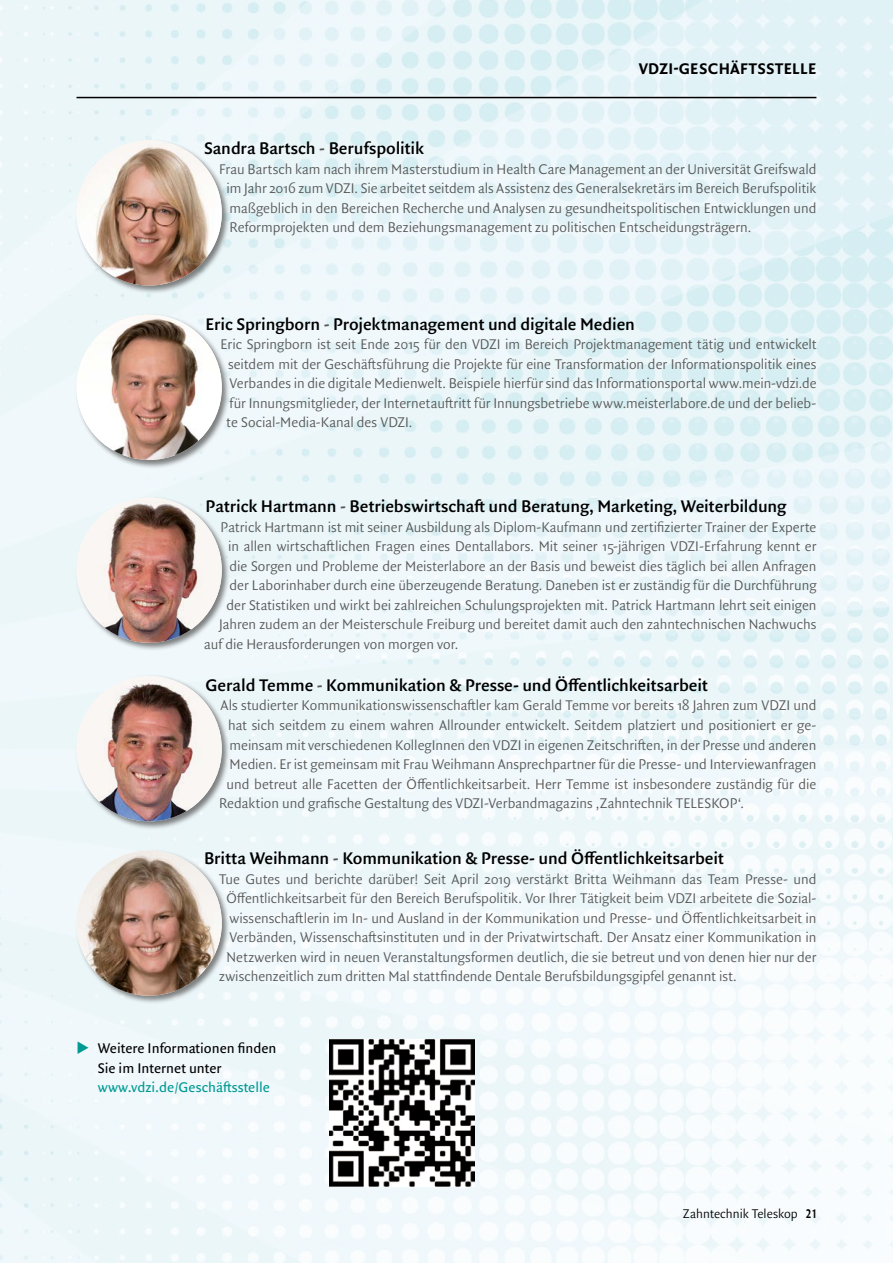
<style>
.page{position:relative;width:893px;height:1263px;background:#fff}
.page>*{position:absolute;margin:0;border:0;box-sizing:border-box;transform-origin:0 0}
.t1{font:600 18px "Quadraat Sans OT";letter-spacing:-.005em;color:#000}
.t2{font:16.5px "Quadraat Sans OT Bld";letter-spacing:.01em;color:#000}
.t3{font:300 15px/19.5px "Quadraat Sans OT";color:#575756;text-align:justify}
.t4{font:15px/19.5px "Quadraat Sans OT";color:#000}
.t5{font:15px "Quadraat Sans OT";color:#009a93}
.t6{font:300 13.5px "Quadraat Sans OT";color:#000}
.s1{color:#575756}
.s2{color:#009a93}
.s3{font-family:"Quadraat Sans OT Bld";font-weight:400}
</style>
<div class="page">
<img style="left:0;top:0;width:893px;height:1263px">
<hr style="left:77px;top:97px;width:739px;height:1px;background:#000">
<div style="left:75px;top:496px;width:156px;height:156px;background:#575756;opacity:.75"></div>
<img style="left:77px;top:497px;width:145px;height:146px;border-radius:73px">
<div style="left:75px;top:313px;width:156px;height:156px;background:#575756;opacity:.75"></div>
<img style="left:77px;top:315px;width:145px;height:145px;border-radius:73px">
<div style="left:75px;top:675px;width:156px;height:155px;background:#575756;opacity:.75"></div>
<img style="left:77px;top:676px;width:145px;height:145px;border-radius:73px">
<div style="left:75px;top:849px;width:156px;height:155px;background:#575756;opacity:.75"></div>
<img style="left:77px;top:850px;width:145px;height:146px;border-radius:73px">
<div style="left:75px;top:139px;width:156px;height:155px;background:#575756;opacity:.75"></div>
<img style="left:77px;top:140px;width:145px;height:146px;border-radius:72px">
<img style="left:329px;top:1039px;width:146px;height:147px">
<p class="t2" style="left:639px;top:57px;width:179px">VDZI-GESCHÄFTSSTELLE</p>
<p class="t1" style="left:204px;top:136px;width:221px">Sandra Bartsch <span class="s1">-</span> Berufspolitik</p>
<p class="t3" style="left:227px;top:159px;width:591px;text-indent:-8px">Frau Bartsch kam nach ihrem Masterstudium in Health Care Management an der Universität Greifswald im Jahr 2016 zum VDZI. Sie arbeitet seitdem als Assistenz des Generalsekretärs im Bereich Berufspolitik maßgeblich in den Bereichen Recherche und Analysen zu gesundheitspolitischen Entwicklungen und Reformprojekten und dem Beziehungsmanagement zu politischen Entscheidungsträgern.</p>
<p class="t1" style="left:206px;top:311px;width:431px">Eric Springborn <span class="s1">-</span> Projektmanagement und digitale Medien</p>
<p class="t3" style="left:227px;top:334px;width:591px;text-indent:-6px">Eric Springborn ist seit Ende 2015 für den VDZI im Bereich Projektmanagement tätig und entwickelt seitdem mit der Geschäftsführung die Projekte für eine Transformation der Informationspolitik eines Verbandes in die digitale Medienwelt. Beispiele hierfür sind das Informationsportal www.mein-vdzi.de für Innungsmitglieder, der Internetauftritt für Innungsbetriebe www.meisterlabore.de und der belieb&shy;te Social-Media-Kanal des VDZI.</p>
<p class="t1" style="left:206px;top:494px;width:582px">Patrick Hartmann <span class="s1">-</span> Betriebswirtschaft und Beratung, Marketing, Weiterbildung</p>
<p class="t3" style="left:221px;top:517px;width:597px">Patrick Hartmann ist mit seiner Ausbildung als Diplom-Kaufmann und zertifizierter Trainer der Experte</p>
<p class="t3" style="left:228px;top:537px;width:590px">in allen wirtschaftlichen Fragen eines Dentallabors. Mit seiner 15-jährigen VDZI-Erfahrung kennt er</p>
<p class="t3" style="left:230px;top:556px;width:588px">die Sorgen und Probleme der Meisterlabore an der Basis und beweist dies täglich bei allen Anfragen</p>
<p class="t3" style="left:230px;top:576px;width:588px">der Laborinhaber durch eine überzeugende Beratung. Daneben ist er zuständig für die Durchführung</p>
<p class="t3" style="left:227px;top:595px;width:591px">der Statistiken und wirkt bei zahlreichen Schulungsprojekten mit. Patrick Hartmann lehrt seit einigen</p>
<p class="t3" style="left:219px;top:615px;width:599px">Jahren zudem an der Meisterschule Freiburg und bereitet damit auch den zahntechnischen Nachwuchs</p>
<p class="t3" style="left:204px;top:634px;width:256px">auf die Herausforderungen von morgen vor.</p>
<p class="t1" style="left:206px;top:673px;width:504px">Gerald Temme <span class="s1">-</span> Kommunikation &amp; Presse- und Öffentlichkeitsarbeit</p>
<p class="t3" style="left:221px;top:696px;width:597px">Als studierter Kommunikationswissenschaftler kam Gerald Temme vor bereits 18 Jahren zum VDZI und</p>
<p class="t3" style="left:228px;top:715px;width:590px">hat sich seitdem zu einem wahren Allrounder entwickelt. Seitdem platziert und positioniert er ge-</p>
<p class="t3" style="left:230px;top:735px;width:588px">meinsam mit verschiedenen KollegInnen den VDZI in eigenen Zeitschriften, in der Presse und anderen</p>
<p class="t3" style="left:230px;top:754px;width:588px">Medien. Er ist gemeinsam mit Frau Weihmann Ansprechpartner für die Presse- und Interviewanfragen</p>
<p class="t3" style="left:227px;top:774px;width:591px">und betreut alle Facetten der Öffentlichkeitsarbeit. Herr Temme ist insbesondere zuständig für die</p>
<p class="t3" style="left:219px;top:793px;width:526px">Redaktion und grafische Gestaltung des VDZI-Verbandmagazins ‚Zahntechnik TELESKOP‘.</p>
<p class="t1" style="left:204px;top:846px;width:521px">Britta Weihmann <span class="s1">-</span> Kommunikation &amp; Presse- und Öffentlichkeitsarbeit</p>
<p class="t3" style="left:219px;top:869px;width:599px">Tue Gutes und berichte darüber! Seit April 2019 verstärkt Britta Weihmann das Team Presse- und</p>
<p class="t3" style="left:227px;top:888px;width:591px">Öffentlichkeitsarbeit für den Bereich Berufspolitik. Vor Ihrer Tätigkeit beim VDZI arbeitete die Sozial-</p>
<p class="t3" style="left:230px;top:908px;width:588px">wissenschaftlerin im In- und Ausland in der Kommunikation und Presse- und Öffentlichkeitsarbeit in</p>
<p class="t3" style="left:230px;top:927px;width:588px">Verbänden, Wissenschaftsinstituten und in der Privatwirtschaft. Der Ansatz einer Kommunikation in</p>
<p class="t3" style="left:227px;top:947px;width:591px">Netzwerken wird in neuen Veranstaltungsformen deutlich, die sie betreut und von denen hier nur der</p>
<p class="t3" style="left:219px;top:966px;width:519px">zwischenzeitlich zum dritten Mal stattfindende Dentale Berufsbildungsgipfel genannt ist.</p>
<p class="t4" style="left:98px;top:1038px;width:180px;text-indent:-21px"><span class="s2">◆</span> Weitere Informationen finden<br>Sie im Internet unter</p>
<p class="t5" style="left:98px;top:1077px;width:174px">www.vdzi.de/Geschäftsstelle</p>
<p class="t6" style="left:683px;top:1204px;width:135px">Zahntechnik Teleskop <span class="s3">21</span></p>
</div>
